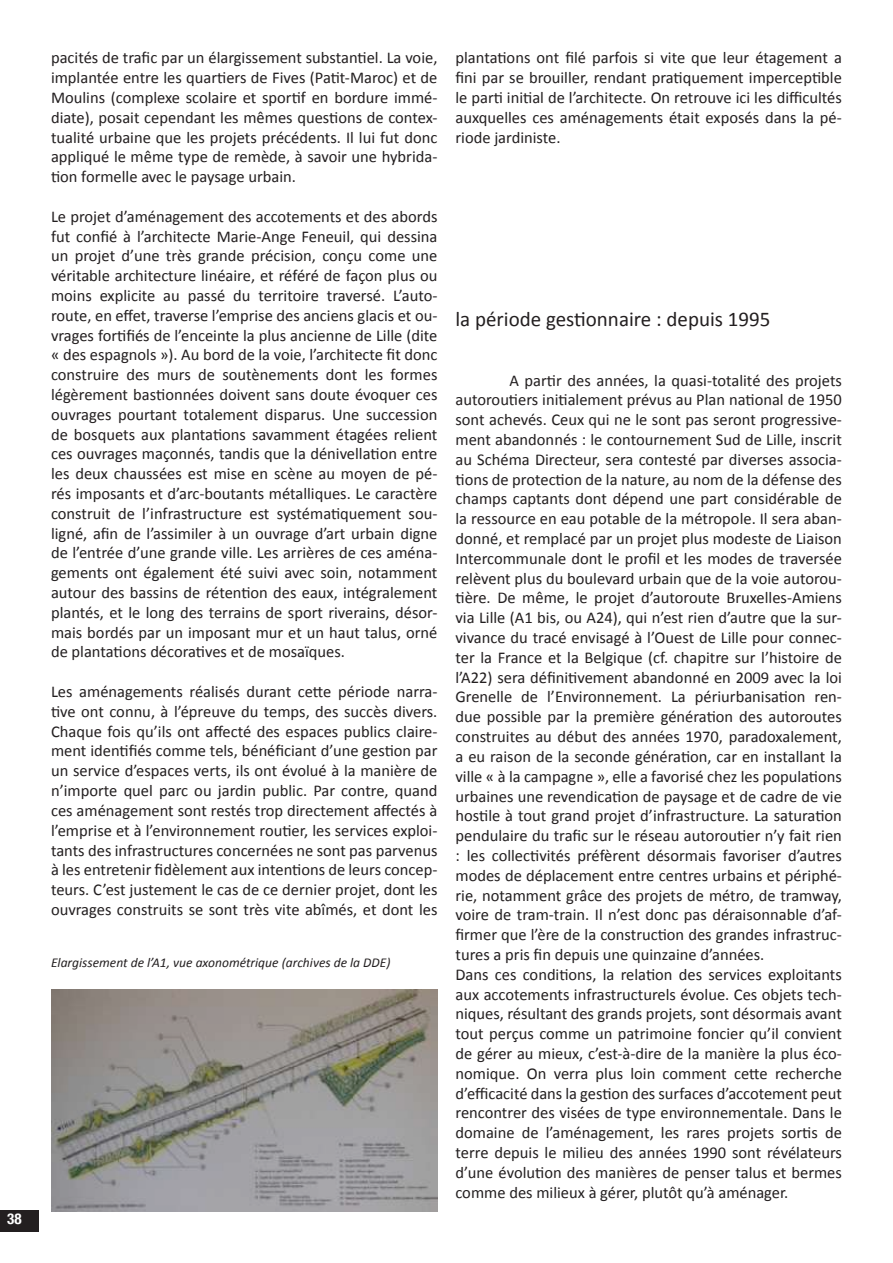
<style>
.page{position:relative;width:893px;height:1263px;background:#fff}
.page>*{position:absolute;margin:0;border:0;box-sizing:border-box;transform-origin:0 0}
.t1{font:21px "Calibri";color:#231f20}
.t2{font:16.5px/19.8px "Calibri";color:#231f20;text-align:justify}
.t3{font:700 condensed 15px "Helvetica Neue";color:#fff}
.t4{font:italic 13.5px "Calibri";color:#231f20}
</style>
<div class="page">
<img style="left:51px;top:990px;width:387px;height:222px">
<div style="left:0;top:1210px;width:38px;height:21px;background:#231f20"></div>
<p class="t3" style="left:7px;top:1210px;width:16px">38</p>
<p class="t2" style="left:51px;top:48px;width:388px">pacités de trafic par un élargissement substantiel. La voie, implantée entre les quartiers de Fives (Patit-Maroc) et de Moulins (complexe scolaire et sportif en bordure immé&shy;diate), posait cependant les mêmes questions de contex&shy;tualité urbaine que les projets précédents. Il lui fut donc appliqué le même type de remède, à savoir une hybrida&shy;tion formelle avec le paysage urbain.</p>
<p class="t2" style="left:51px;top:206px;width:388px">Le projet d’aménagement des accotements et des abords fut confié à l’architecte Marie-Ange Feneuil, qui dessina un projet d’une très grande précision, conçu come une véritable architecture linéaire, et référé de façon plus ou moins explicite au passé du territoire traversé. L’auto&shy;route, en effet, traverse l’emprise des anciens glacis et ou&shy;vrages fortifiés de l’enceinte la plus ancienne de Lille (dite « des espagnols »). Au bord de la voie, l’architecte fit donc construire des murs de soutènements dont les formes légèrement bastionnées doivent sans doute évoquer ces ouvrages pourtant totalement disparus. Une succession de bosquets aux plantations savamment étagées relient ces ouvrages maçonnés, tandis que la dénivellation entre les deux chaussées est mise en scène au moyen de pé&shy;rés imposants et d’arc-boutants métalliques. Le caractère construit de l’infrastructure est systématiquement sou&shy;ligné, afin de l’assimiler à un ouvrage d’art urbain digne de l’entrée d’une grande ville. Les arrières de ces aména&shy;gements ont également été suivi avec soin, notamment autour des bassins de rétention des eaux, intégralement plantés, et le long des terrains de sport riverains, désor&shy;mais bordés par un imposant mur et un haut talus, orné de plantations décoratives et de mosaïques.</p>
<p class="t2" style="left:51px;top:682px;width:388px">Les aménagements réalisés durant cette période narra&shy;tive ont connu, à l’épreuve du temps, des succès divers.<br>Chaque fois qu’ils ont affecté des espaces publics claire&shy;ment identifiés comme tels, bénéficiant d’une gestion par un service d’espaces verts, ils ont évolué à la manière de n’importe quel parc ou jardin public. Par contre, quand ces aménagement sont restés trop directement affectés à l’emprise et à l’environnement routier, les services exploi&shy;tants des infrastructures concernées ne sont pas parvenus à les entretenir fidèlement aux intentions de leurs concep&shy;teurs. C’est justement le cas de ce dernier projet, dont les ouvrages construits se sont très vite abîmés, et dont les</p>
<p class="t4" style="left:51px;top:953px;width:341px">Elargissement de l’A1, vue axonométrique (archives de la DDE)</p>
<p class="t2" style="left:455px;top:48px;width:388px">plantations ont filé parfois si vite que leur étagement a fini par se brouiller, rendant pratiquement imperceptible le parti initial de l’architecte. On retrouve ici les difficultés auxquelles ces aménagements était exposés dans la pé&shy;riode jardiniste.</p>
<p class="t1" style="left:455px;top:306px;width:316px">la période gestionnaire : depuis 1995</p>
<p class="t2" style="left:455px;top:370px;width:388px;text-align:left;text-indent:54px">A partir des années, la quasi-totalité des projets autoroutiers initialement prévus au Plan national de 1950 sont achevés. Ceux qui ne le sont pas seront progressive&shy;ment abandonnés : le contournement Sud de Lille, inscrit au Schéma Directeur, sera contesté par diverses associa&shy;tions de protection de la nature, au nom de la défense des champs captants dont dépend une part considérable de la ressource en eau potable de la métropole. Il sera aban&shy;donné, et remplacé par un projet plus modeste de Liaison Intercommunale dont le profil et les modes de traversée relèvent plus du boulevard urbain que de la voie autorou&shy;tière. De même, le projet d’autoroute Bruxelles-Amiens via Lille (A1 bis, ou A24), qui n’est rien d’autre que la sur&shy;vivance du tracé envisagé à l’Ouest de Lille pour connec&shy;ter la France et la Belgique (cf. chapitre sur l’histoire de l’A22) sera définitivement abandonné en 2009 avec la loi Grenelle de l’Environnement. La périurbanisation ren&shy;due possible par la première génération des autoroutes construites au début des années 1970, paradoxalement, a eu raison de la seconde génération, car en installant la ville « à la campagne », elle a favorisé chez les populations urbaines une revendication de paysage et de cadre de vie hostile à tout grand projet d’infrastructure. La saturation pendulaire du trafic sur le réseau autoroutier n’y fait rien : les collectivités préfèrent désormais favoriser d’autres modes de déplacement entre centres urbains et périphé&shy;rie, notamment grâce des projets de métro, de tramway, voire de tram-train. Il n’est donc pas déraisonnable d’af&shy;firmer que l’ère de la construction des grandes infrastruc&shy;tures a pris fin depuis une quinzaine d’années.<br>Dans ces conditions, la relation des services exploitants aux accotements infrastructurels évolue. Ces objets tech&shy;niques, résultant des grands projets, sont désormais avant tout perçus comme un patrimoine foncier qu’il convient de gérer au mieux, c’est-à-dire de la manière la plus éco&shy;nomique. On verra plus loin comment cette recherche d’efficacité dans la gestion des surfaces d’accotement peut rencontrer des visées de type environnementale. Dans le domaine de l’aménagement, les rares projets sortis de terre depuis le milieu des années 1990 sont révélateurs d’une évolution des manières de penser talus et bermes comme des milieux à gérer, plutôt qu’à aménager.</p>
</div>
